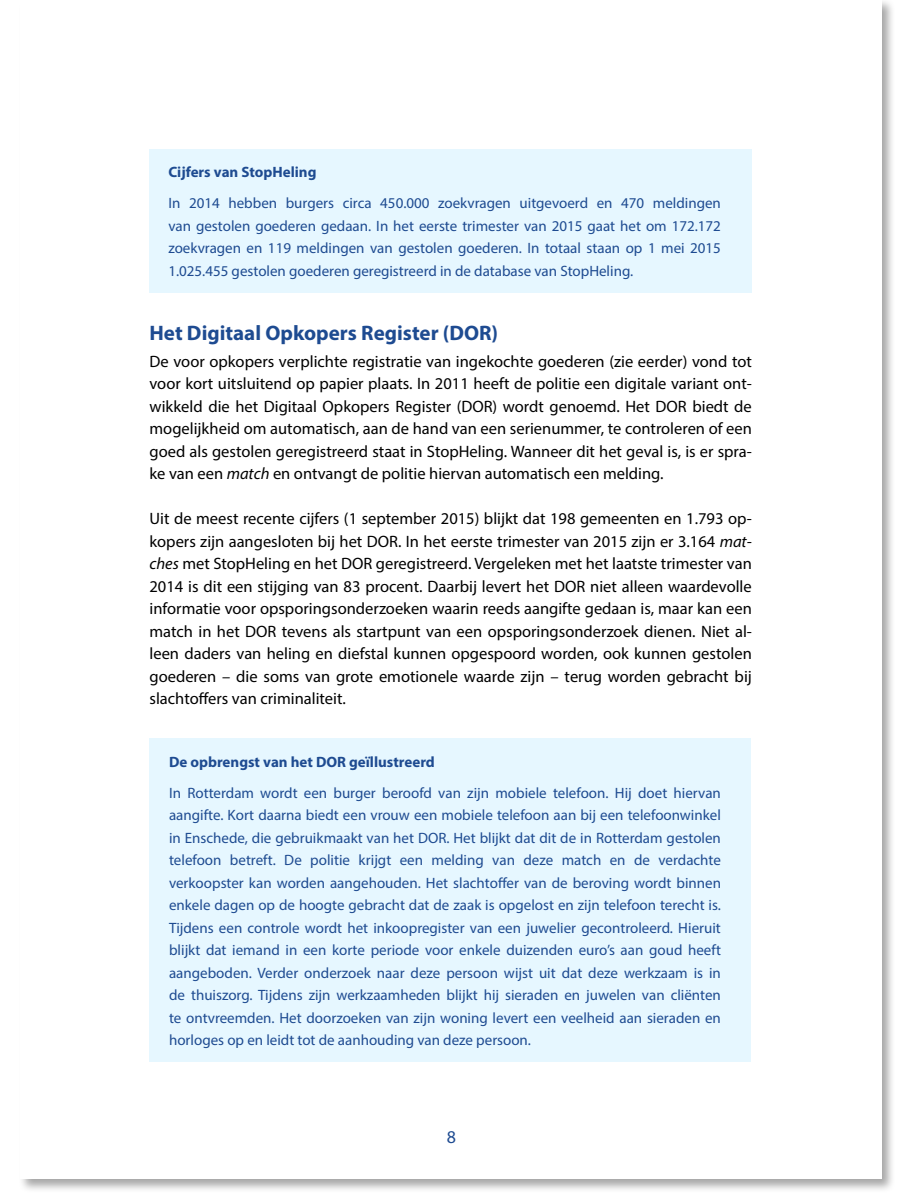
<style>
.page{position:relative;width:900px;height:1200px;background:#fff}
.page>*{position:absolute;margin:0;border:0;box-sizing:border-box;transform-origin:0 0}
.subvet{font:700 21px "Myriad Pro";color:#1e4b91}
.t1{font:18px "Myriad Pro";color:#1e4b91}
.body{font:16.5px/22.5px "Myriad Pro";color:#000;text-align:justify}
.intermezzobody{font:15px/22.5px "Myriad Pro";color:#1e4b91;text-align:justify}
.intermezzokop{font:700 15px "Myriad Pro";color:#1e4b91}
.s1{font-style:italic}
</style>
<div class="page">
<div style="left:18px;top:0;width:878px;height:1193px;background:#000;opacity:.35"></div>
<div style="left:20px;top:0;width:861px;height:1179px;background:#fff"></div>
<div style="left:149px;top:149px;width:602px;height:144px;background:#e6f7ff"></div>
<div style="left:150px;top:738px;width:601px;height:324px;background:#e6f7ff"></div>
<p class="intermezzokop" style="left:168px;top:162px;width:150px">Cijfers van StopHeling</p>
<p class="intermezzobody" style="left:168px;top:192px;width:554px">In 2014 hebben burgers circa 450.000 zoekvragen uitgevoerd en 470 meldingen van gestolen goederen gedaan. In het eerste trimester van 2015 gaat het om 172.172 zoekvragen en 119 meldingen van gestolen goederen. In totaal staan op 1 mei 2015<br>1.025.455 gestolen goederen geregistreerd in de database van StopHeling.</p>
<p class="subvet" style="left:150px;top:319px;width:350px">Het Digitaal Opkopers Register (DOR)</p>
<p class="body" style="left:150px;top:350px;width:604px">De voor opkopers verplichte registratie van ingekochte goederen (zie eerder) vond tot voor kort uitsluitend op papier plaats. In 2011 heeft de politie een digitale variant ont&shy;wikkeld die het Digitaal Opkopers Register (DOR) wordt genoemd. Het DOR biedt de mogelijkheid om automatisch, aan de hand van een serienummer, te controleren of een goed als gestolen geregistreerd staat in StopHeling. Wanneer dit het geval is, is er spra&shy;ke van een <span class="s1">match</span> en ontvangt de politie hiervan automatisch een melding.</p>
<p class="body" style="left:150px;top:507px;width:604px">Uit de meest recente cijfers (1 september 2015) blijkt dat 198 gemeenten en 1.793 op&shy;kopers zijn aangesloten bij het DOR. In het eerste trimester van 2015 zijn er 3.164 <span class="s1">mat&shy;ches</span> met StopHeling en het DOR geregistreerd. Vergeleken met het laatste trimester van 2014 is dit een stijging van 83 procent. Daarbij levert het DOR niet alleen waardevolle informatie voor opsporingsonderzoeken waarin reeds aangifte gedaan is, maar kan een match in het DOR tevens als startpunt van een opsporingsonderzoek dienen. Niet al&shy;leen daders van heling en diefstal kunnen opgespoord worden, ook kunnen gestolen goederen – die soms van grote emotionele waarde zijn – terug worden gebracht bij slachtoffers van criminaliteit.</p>
<p class="intermezzokop" style="left:169px;top:752px;width:267px">De opbrengst van het DOR geïllustreerd</p>
<p class="intermezzobody" style="left:169px;top:781px;width:553px">In Rotterdam wordt een burger beroofd van zijn mobiele telefoon. Hij doet hiervan aangifte. Kort daarna biedt een vrouw een mobiele telefoon aan bij een telefoonwinkel in Enschede, die gebruikmaakt van het DOR. Het blijkt dat dit de in Rotterdam gestolen telefoon betreft. De politie krijgt een melding van deze match en de verdachte verkoopster kan worden aangehouden. Het slachtoffer van de beroving wordt binnen enkele dagen op de hoogte gebracht dat de zaak is opgelost en zijn telefoon terecht is.<br>Tijdens een controle wordt het inkoopregister van een juwelier gecontroleerd. Hieruit blijkt dat iemand in een korte periode voor enkele duizenden euro’s aan goud heeft aangeboden. Verder onderzoek naar deze persoon wijst uit dat deze werkzaam is in de thuiszorg. Tijdens zijn werkzaamheden blijkt hij sieraden en juwelen van cliënten te ontvreemden. Het doorzoeken van zijn woning levert een veelheid aan sieraden en horloges op en leidt tot de aanhouding van deze persoon.</p>
<p class="t1" style="left:447px;top:1126px;width:11px">8</p>
</div>
